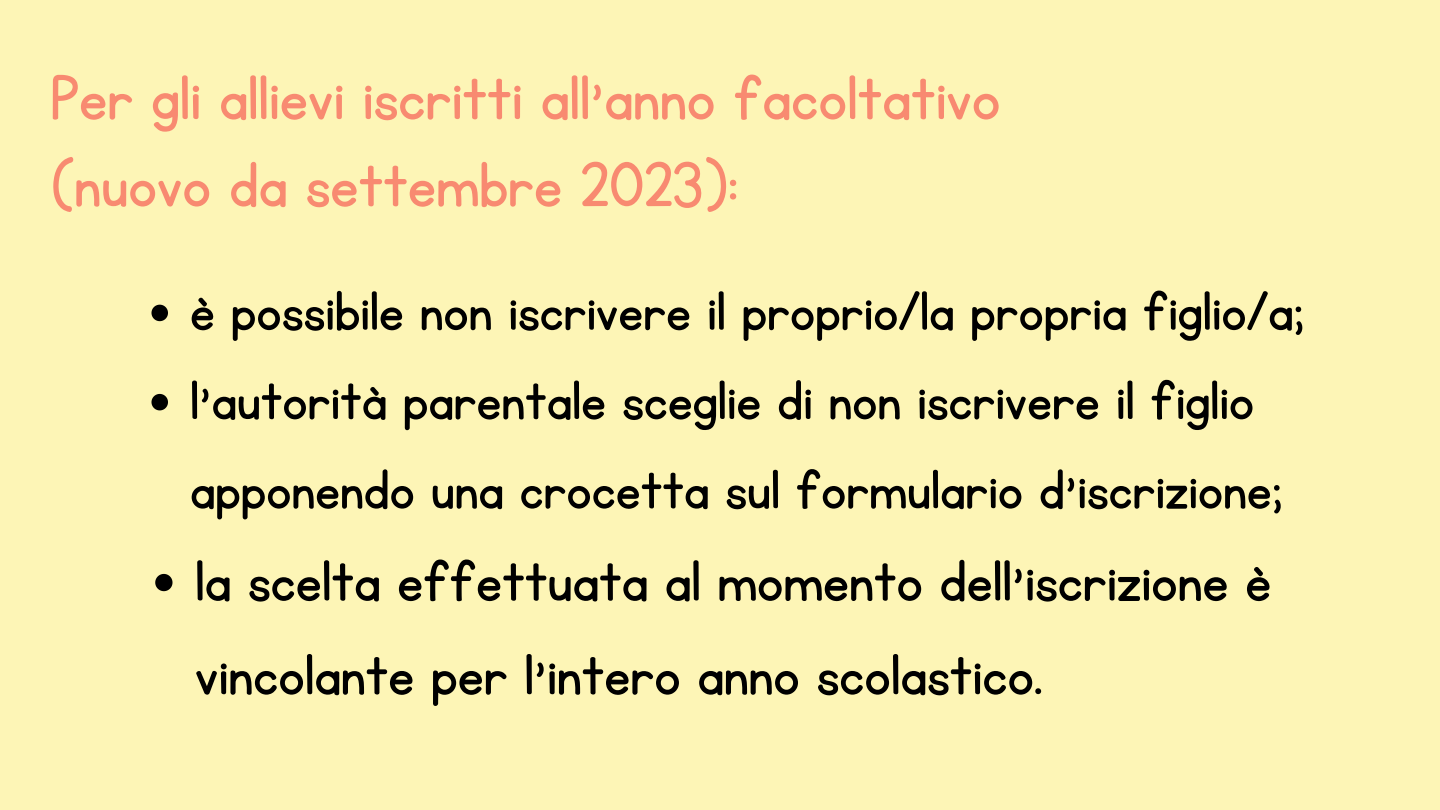
<style>
.page{position:relative;width:1440px;height:810px;background:#fdf5b6}
.page>*{position:absolute;margin:0;border:0;box-sizing:border-box;transform-origin:0 0}
.t1{font:73px/87px "KG Primary Penmanship";color:#f88a71}
.t2{font:67.1px/93.8px "KG Primary Penmanship";color:#000}
.t3{font:64.1px/89.2px "KG Primary Penmanship";color:#000}
</style>
<div class="page">
<svg style="left:152px;top:305px;width:16px;height:16px"></svg>
<svg style="left:152px;top:394px;width:16px;height:16px"></svg>
<svg style="left:155px;top:574px;width:17px;height:17px"></svg>
<h1 class="t1" style="left:51px;top:56px;width:951px">Per gli allievi iscritti all’anno facoltativo (nuovo da settembre 2023):</h1>
<p class="t3" style="left:190px;top:268px;width:1116px">è possibile non iscrivere il proprio/la propria figlio/a;</p>
<p class="t3" style="left:190px;top:358px;width:1094px">l’autorità parentale sceglie di non iscrivere il figlio apponendo una crocetta sul formulario d’iscrizione;</p>
<p class="t2" style="left:195px;top:536px;width:1078px">la scelta effettuata al momento dell’iscrizione è vincolante per l’intero anno scolastico.</p>
</div>
